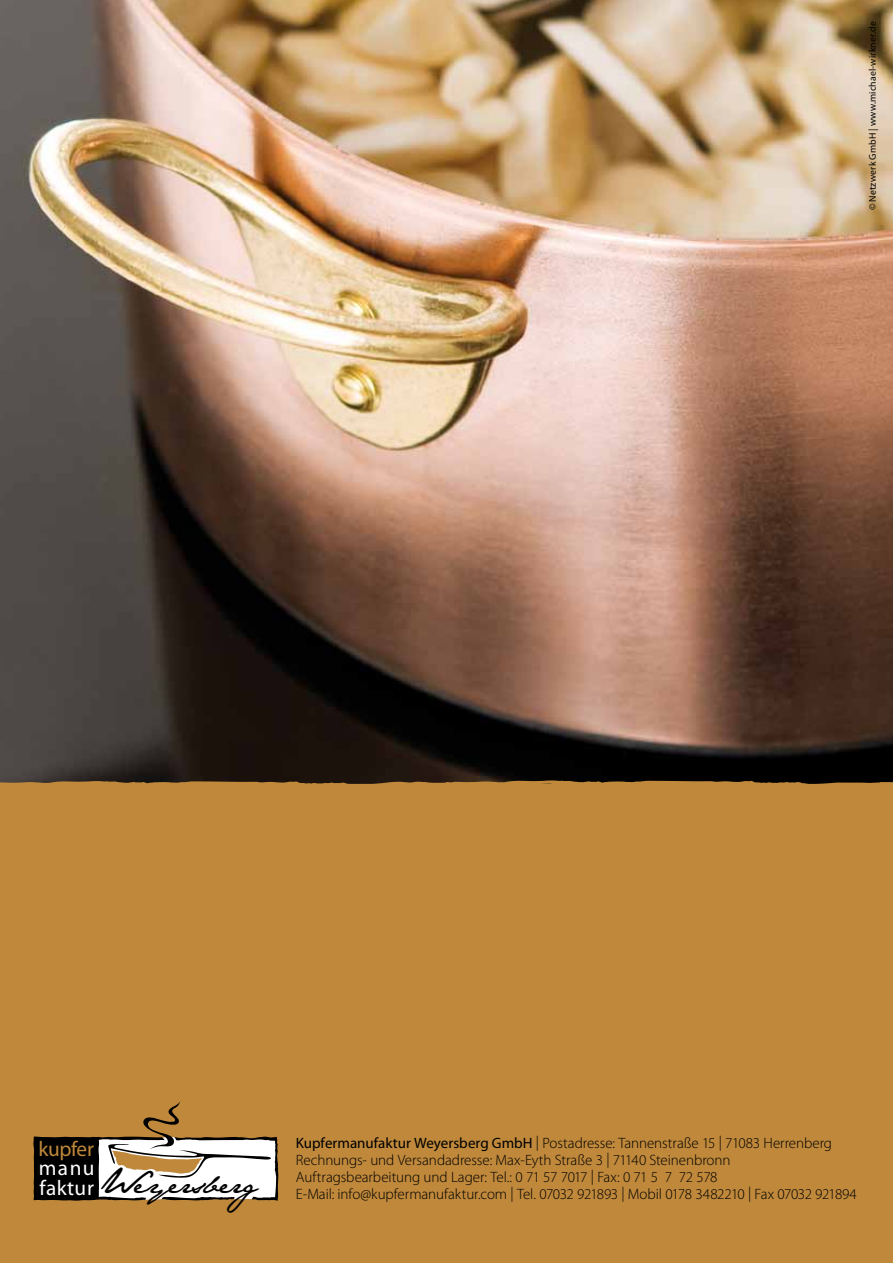
<style>
.page{position:relative;width:893px;height:1263px;background:#fff}
.page>*{position:absolute;margin:0;border:0;box-sizing:border-box;transform-origin:0 0}
.t1{font:28.95px "Jane Austen";letter-spacing:.02em;color:#000}
.t2{font:21.3px/20px "Myriad Pro";letter-spacing:.03em;color:#fff}
.t3{font:21.3px "Myriad Pro";letter-spacing:-.02em;color:#bf883b}
.t4{font:300 15px/17px "Myriad Pro";letter-spacing:-.005em;color:#000}
.t5{font:9.75px "Myriad Pro";letter-spacing:.015em;color:#000}
.s1{font-weight:400}
</style>
<div class="page">
<img style="left:0;top:0;width:892px;height:779px">
<div style="left:0;top:779px;width:880px;height:484px;background:#bf883b"></div>
<hr style="left:892px;top:0;width:1px;height:788px;background:#000">
<div style="left:880px;top:778px;width:13px;height:485px;background:#bf883b"></div>
<svg style="left:33px;top:1100px;width:245px;height:101px"></svg>
<p class="t5" style="left:867px;top:210px;width:191px;rotate:-90deg">© Netzwerk GmbH | www.michael-wirkner.de</p>
<h2 class="t3" style="left:39px;top:1135px;width:57px">kupfer</h2>
<h2 class="t2" style="left:39px;top:1158px;width:57px">manu faktur</h2>
<h1 class="t1" style="left:100px;top:1166px;width:177px">Weyersberg</h1>
<p class="t4" style="left:296px;top:1135px;width:538px"><span class="s1">Kupfermanufaktur Weyersberg GmbH</span> | Postadresse: Tannenstraße 15 | 71083 Herrenberg<br>Rechnungs- und Versandadresse: Max-Eyth Straße 3 | 71140 Steinenbronn<br>Auftragsbearbeitung und Lager: Tel.: 0 71 57 7017 | Fax: 0 71 5 7 72 578</p>
<p class="t4" style="left:296px;top:1186px;width:563px">E-Mail: info@kupfermanufaktur.com | Tel. 07032 921893 | Mobil 0178 3482210 | Fax 07032 921894</p>
</div>
